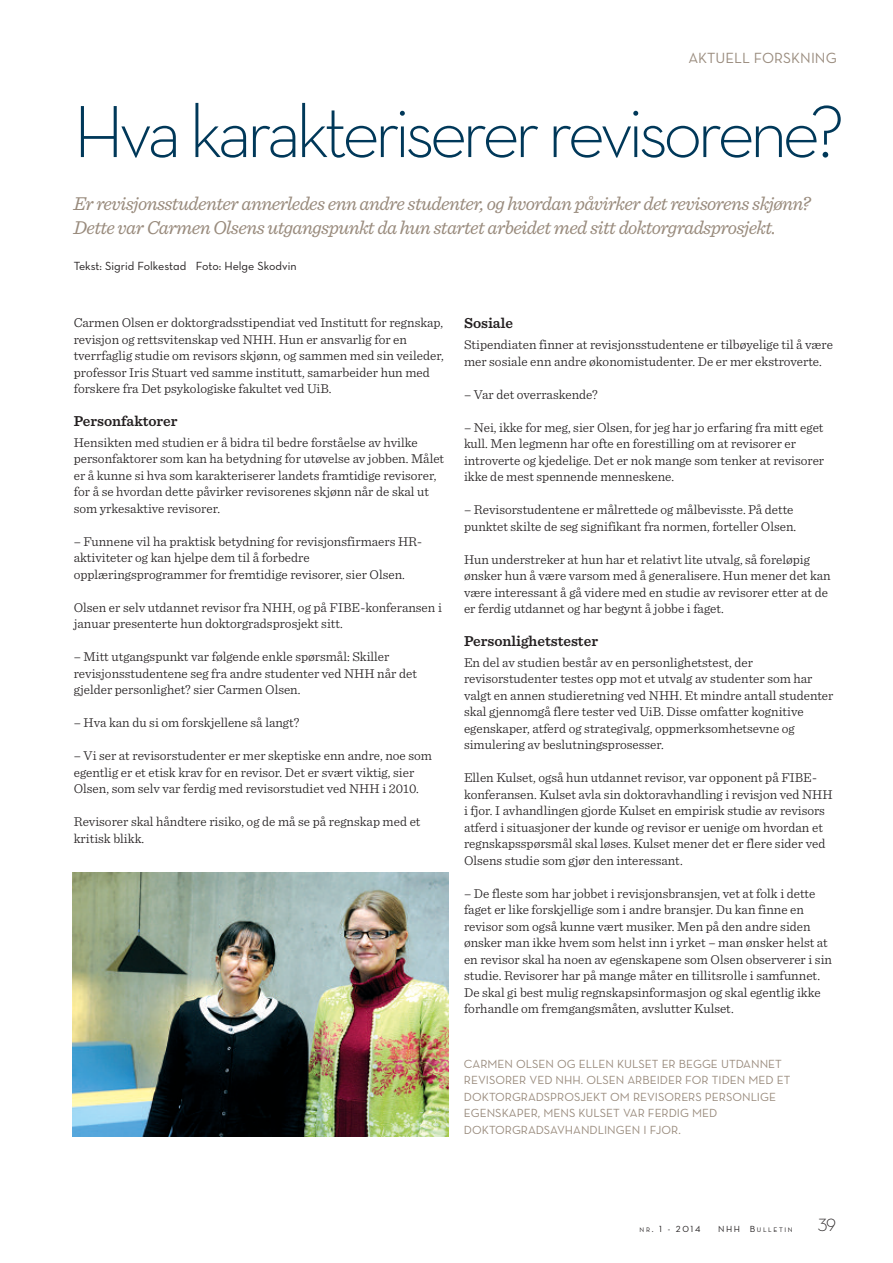
<style>
.page{position:relative;width:893px;height:1263px;background:#fff}
.page>*{position:absolute;margin:0;border:0;box-sizing:border-box;transform-origin:0 0}
.t1{font:300 75px "Neutraface Text";letter-spacing:-.075em;color:#003859}
.t2{font:italic 19.5px/24px "Sentinel";letter-spacing:-.03em;color:#998b7d}
.t3{font:300 18px "Neutraface Text";color:#231f20}
.t4{font:600 15px "Sentinel";color:#231f20}
.t5{font:15px "Neutraface Text";color:#998b7d}
.t6{font:300 13.5px/16.5px "Sentinel";color:#231f20}
.t7{font:12px/16.5px "Neutraface Text";color:#998b7d}
.t8{font:12px "Neutraface Text Book Alt";color:#231f20}
.t9{font:9px "Neutraface Text Book Alt";color:#231f20}
.t10{font:6.75px "Neutraface Text Book Alt";letter-spacing:.245em;color:#231f20}
.s1{font-size:6.75px}
.s2{font-size:9px}
</style>
<div class="page">
<img style="left:72px;top:873px;width:377px;height:263px">
<p class="t5" style="left:688px;top:49px;width:150px">AKTUELL FORSKNING</p>
<h1 class="t1" style="left:73px;top:87px;width:773px">Hva karakteriserer revisorene?</h1>
<h2 class="t2" style="left:73px;top:193px;width:738px">Er revisjonsstudenter annerledes enn andre studenter, og hvordan påvirker det revisorens skjønn?<br>Dette var Carmen Olsens utgangspunkt da hun startet arbeidet med sitt doktorgradsprosjekt.</h2>
<p class="t8" style="left:74px;top:259px;width:224px">Tekst: Sigrid Folkestad Foto: Helge Skodvin</p>
<p class="t6" style="left:74px;top:315px;width:371px">Carmen Olsen er doktorgradsstipendiat ved Institutt for regnskap, revisjon og rettsvitenskap ved NHH. Hun er ansvarlig for en tverrfaglig studie om revisors skjønn, og sammen med sin veileder, professor Iris Stuart ved samme institutt, samarbeider hun med forskere fra Det psykologiske fakultet ved UiB.</p>
<p class="t4" style="left:74px;top:416px;width:105px">Personfaktorer</p>
<p class="t6" style="left:74px;top:435px;width:372px">Hensikten med studien er å bidra til bedre forståelse av hvilke personfaktorer som kan ha betydning for utøvelse av jobben. Målet er å kunne si hva som karakteriserer landets framtidige revisorer, for å se hvordan dette påvirker revisorenes skjønn når de skal ut som yrkesaktive revisorer.</p>
<p class="t6" style="left:74px;top:534px;width:350px">– Funnene vil ha praktisk betydning for revisjonsfirmaers HR&shy;aktiviteter og kan hjelpe dem til å forbedre opplæringsprogrammer for fremtidige revisorer, sier Olsen.</p>
<p class="t6" style="left:74px;top:600px;width:370px">Olsen er selv utdannet revisor fra NHH, og på FIBE-konferansen i januar presenterte hun doktorgradsprosjekt sitt.</p>
<p class="t6" style="left:74px;top:649px;width:345px">– Mitt utgangspunkt var følgende enkle spørsmål: Skiller revisjonsstudentene seg fra andre studenter ved NHH når det gjelder personlighet? sier Carmen Olsen.</p>
<p class="t6" style="left:74px;top:715px;width:227px">– Hva kan du si om forskjellene så langt?</p>
<p class="t6" style="left:74px;top:748px;width:360px">– Vi ser at revisorstudenter er mer skeptiske enn andre, noe som egentlig er et etisk krav for en revisor. Det er svært viktig, sier<br>Olsen, som selv var ferdig med revisorstudiet ved NHH i 2010.</p>
<p class="t6" style="left:74px;top:814px;width:348px">Revisorer skal håndtere risiko, og de må se på regnskap med et kritisk blikk.</p>
<p class="t4" style="left:464px;top:318px;width:51px">Sosiale</p>
<p class="t6" style="left:464px;top:337px;width:370px">Stipendiaten finner at revisjonsstudentene er tilbøyelige til å være mer sosiale enn andre økonomistudenter. De er mer ekstroverte.</p>
<p class="t6" style="left:464px;top:387px;width:135px">– Var det overraskende?</p>
<p class="t6" style="left:464px;top:420px;width:362px">– Nei, ikke for meg, sier Olsen, for jeg har jo erfaring fra mitt eget kull. Men legmenn har ofte en forestilling om at revisorer er introverte og kjedelige. Det er nok mange som tenker at revisorer ikke de mest spennende menneskene.</p>
<p class="t6" style="left:464px;top:502px;width:334px">– Revisorstudentene er målrettede og målbevisste. På dette punktet skilte de seg signifikant fra normen, forteller Olsen.</p>
<p class="t6" style="left:464px;top:552px;width:368px">Hun understreker at hun har et relativt lite utvalg, så foreløpig ønsker hun å være varsom med å generalisere. Hun mener det kan være interessant å gå videre med en studie av revisorer etter at de er ferdig utdannet og har begynt å jobbe i faget.</p>
<p class="t4" style="left:464px;top:636px;width:136px">Personlighetstester</p>
<p class="t6" style="left:464px;top:655px;width:371px">En del av studien består av en personlighetstest, der revisorstudenter testes opp mot et utvalg av studenter som har valgt en annen studieretning ved NHH. Et mindre antall studenter skal gjennomgå flere tester ved UiB. Disse omfatter kognitive egenskaper, atferd og strategivalg, oppmerksomhetsevne og simulering av beslutningsprosesser.</p>
<p class="t6" style="left:464px;top:770px;width:370px">Ellen Kulset, også hun utdannet revisor, var opponent på FIBE&shy;konferansen. Kulset avla sin doktoravhandling i revisjon ved NHH i fjor. I avhandlingen gjorde Kulset en empirisk studie av revisors atferd i situasjoner der kunde og revisor er uenige om hvordan et regnskapsspørsmål skal løses. Kulset mener det er flere sider ved Olsens studie som gjør den interessant.</p>
<p class="t6" style="left:464px;top:886px;width:369px">– De fleste som har jobbet i revisjonsbransjen, vet at folk i dette faget er like forskjellige som i andre bransjer. Du kan finne en revisor som også kunne vært musiker. Men på den andre siden ønsker man ikke hvem som helst inn i yrket – man ønsker helst at en revisor skal ha noen av egenskapene som Olsen observerer i sin studie. Revisorer har på mange måter en tillitsrolle i samfunnet.<br>De skal gi best mulig regnskapsinformasjon og skal egentlig ikke forhandle om fremgangsmåten, avslutter Kulset.</p>
<p class="t7" style="left:464px;top:1055px;width:328px">CARMEN OLSEN OG ELLEN KULSET ER BEGGE UTDANNET REVISORER VED NHH. OLSEN ARBEIDER FOR TIDEN MED ET DOKTORGRADSPROSJEKT OM REVISORERS PERSONLIGE EGENSKAPER, MENS KULSET VAR FERDIG MED DOKTORGRADSAVHANDLINGEN I FJOR.</p>
<p class="t9" style="left:640px;top:1224px;width:62px"><span class="s1">NR</span>. 1 - 2014</p>
<p class="t10" style="left:718px;top:1226px;width:76px"><span class="s2">NHH B</span>ULLETIN</p>
<h3 class="t3" style="left:818px;top:1214px;width:20px">39</h3>
</div>
